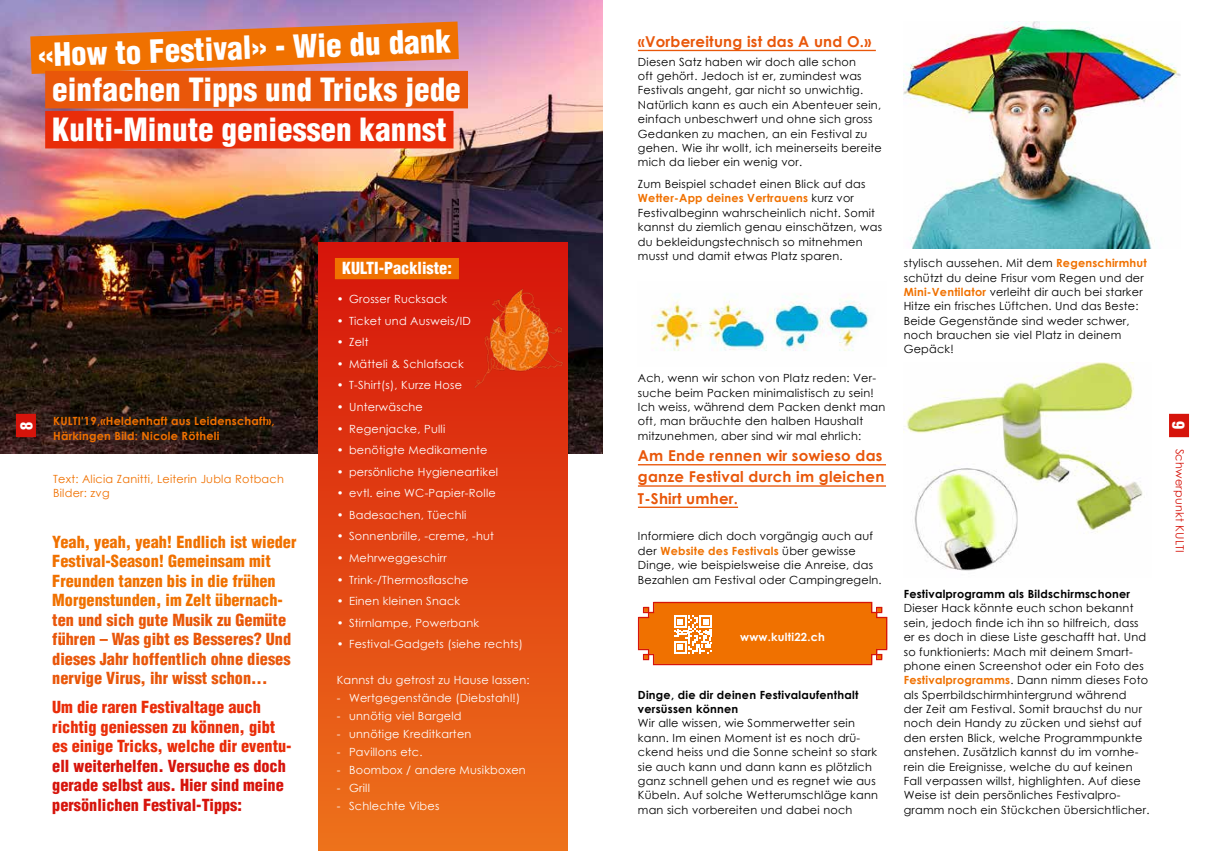
<style>
.page{position:relative;width:1205px;height:851px;background:#fff}
.page>*{position:absolute;margin:0;border:0;box-sizing:border-box;transform-origin:0 0}
.t1{font:900 condensed 31.25px/40px "Helvetica LT Std";color:#fff}
.t2{font:900 condensed 16.25px/19.5px "Helvetica LT Std";color:#f07100}
.t3{font:900 condensed 16.25px/19.5px "Helvetica LT Std";color:#e9570a}
.t4{font:900 condensed 16.25px/19.5px "Helvetica LT Std";color:#e92d09}
.t5{font:900 condensed 16.25px/19.5px "Helvetica LT Std";color:#d6140b}
.t6{font:900 condensed 16.25px "Helvetica LT Std";color:#fff}
.t7{font:700 15px/21.2px "Century Gothic";letter-spacing:.015em;color:#e9570a}
.t8{font:11.25px/14.4px "Century Gothic";letter-spacing:.02em;color:#000}
.t9{font:11.25px "Century Gothic";letter-spacing:.02em;color:#fff}
.t10{font:700 11.25px/14.4px "Century Gothic";letter-spacing:.02em;color:#000}
.t11{font:700 11.25px/14.4px "Century Gothic";letter-spacing:.02em;color:#f07100}
.t12{font:11.25px/14.4px "Century Gothic";letter-spacing:.02em;color:#f07100}
.t13{font:11.25px "Century Gothic";letter-spacing:.02em;color:#d6140b}
.t14{font:700 11.25px "Century Gothic";letter-spacing:.02em;color:#fff}
.s1{font-weight:700;color:#f07100}
.s2{font-family:"Helvetica LT Std";font-weight:900;font-stretch:condensed;font-size:16.25px;color:#fff}
</style>
<div class="page">
<hr style="left:638px;top:50px;width:238px;height:1px;background:#e9570a">
<hr style="left:638px;top:464px;width:248px;height:1px;background:#e9570a">
<hr style="left:638px;top:485px;width:248px;height:1px;background:#e9570a">
<hr style="left:638px;top:506px;width:100px;height:2px;background:#e9570a">
<img style="left:0;top:0;width:602px;height:454px">
<svg style="left:0;top:1px;width:497px;height:93px;background:#cd826c"></svg>
<div style="left:45px;top:71px;width:423px;height:37px;background:#e9570a"></div>
<div style="left:45px;top:111px;width:408px;height:37px;background:#e92d09"></div>
<img style="left:904px;top:21px;width:276px;height:227px">
<img style="left:906px;top:362px;width:237px;height:209px">
<svg style="left:637px;top:601px;width:251px;height:64px;background:#f07b1c"></svg>
<img style="left:651px;top:296px;width:218px;height:55px">
<div style="left:319px;top:243px;width:248px;height:607px;background:linear-gradient(to bottom,#d6140b,#ee721b)"></div>
<div style="left:335px;top:258px;width:124px;height:21px;background:#f07100"></div>
<img style="left:468px;top:284px;width:96px;height:107px">
<div style="left:1169px;top:414px;width:20px;height:23px;background:#d6140b"></div>
<div style="left:16px;top:414px;width:20px;height:23px;background:#d6140b"></div>
<h1 class="t1" style="left:37px;top:35px;width:415px;rotate:-2deg">«How to Festival» - Wie du dank</h1>
<h1 class="t1" style="left:52px;top:70px;width:410px">einfachen Tipps und Tricks jede<br>Kulti-Minute geniessen kannst</h1>
<h2 class="t6" style="left:16px;top:429px;width:10px;rotate:-90deg">8</h2>
<p class="t11" style="left:53px;top:413px;width:223px">KULTI'19,«Heldenhaft aus Leidenschaft»,<br>Härkingen Bild: Nicole Rötheli</p>
<p class="t12" style="left:53px;top:471px;width:232px">Text: Alicia Zanitti, Leiterin Jubla Rotbach<br>Bilder: zvg</p>
<h2 class="t2" style="left:52px;top:531px;width:246px">Yeah, yeah, yeah! Endlich ist wieder Festival-Season! Gemeinsam mit Freunden tanzen bis in die frühen Morgenstunden, im Zelt übernach-</h2>
<h2 class="t3" style="left:52px;top:609px;width:240px">ten und sich gute Musik zu Gemüte führen – Was gibt es Besseres? Und dieses Jahr hoffentlich ohne dieses nervige Virus, ihr wisst schon...</h2>
<h2 class="t4" style="left:52px;top:697px;width:241px">Um die raren Festivaltage auch richtig geniessen zu können, gibt es einige Tricks, welche dir eventu-</h2>
<h2 class="t5" style="left:52px;top:755px;width:235px">ell weiterhelfen. Versuche es doch gerade selbst aus. Hier sind meine persönlichen Festival-Tipps:</h2>
<h2 class="t6" style="left:342px;top:257px;width:111px">KULTI-Packliste:</h2>
<p class="t9" style="left:337px;top:291px;width:112px">• Grosser Rucksack</p>
<p class="t9" style="left:337px;top:313px;width:136px">• Ticket und Ausweis/ID</p>
<p class="t9" style="left:337px;top:334px;width:33px">• Zelt</p>
<p class="t9" style="left:337px;top:356px;width:129px">• Mätteli &amp; Schlafsack</p>
<p class="t9" style="left:337px;top:377px;width:127px">• T-Shirt(s), Kurze Hose</p>
<p class="t9" style="left:337px;top:399px;width:88px">• Unterwäsche</p>
<p class="t9" style="left:337px;top:420px;width:110px">• Regenjacke, Pulli</p>
<p class="t9" style="left:337px;top:442px;width:152px">• benötigte Medikamente</p>
<p class="t9" style="left:337px;top:463px;width:163px">• persönliche Hygieneartikel</p>
<p class="t9" style="left:337px;top:485px;width:161px">• evtl. eine WC-Papier-Rolle</p>
<p class="t9" style="left:337px;top:507px;width:131px">• Badesachen, Tüechli</p>
<p class="t9" style="left:337px;top:528px;width:159px">• Sonnenbrille, -creme, -hut</p>
<p class="t9" style="left:337px;top:550px;width:112px">• Mehrweggeschirr</p>
<p class="t9" style="left:337px;top:571px;width:133px">• Trink-/Thermosflasche</p>
<p class="t9" style="left:337px;top:593px;width:125px">• Einen kleinen Snack</p>
<p class="t9" style="left:337px;top:614px;width:144px">• Stirnlampe, Powerbank</p>
<p class="t9" style="left:337px;top:636px;width:188px">• Festival-Gadgets (siehe rechts)</p>
<p class="t9" style="left:337px;top:672px;width:194px">Kannst du getrost zu Hause lassen:</p>
<p class="t9" style="left:337px;top:690px;width:185px">- Wertgegenstände (Diebstahl!)</p>
<p class="t9" style="left:337px;top:708px;width:126px">- unnötig viel Bargeld</p>
<p class="t9" style="left:337px;top:726px;width:136px">- unnötige Kreditkarten</p>
<p class="t9" style="left:337px;top:744px;width:87px">- Pavillons etc.</p>
<p class="t9" style="left:337px;top:762px;width:191px">- Boombox / andere Musikboxen</p>
<p class="t9" style="left:337px;top:779px;width:35px">- Grill</p>
<p class="t9" style="left:337px;top:797px;width:104px">- Schlechte Vibes</p>
<h3 class="t7" style="left:638px;top:30px;width:235px">«Vorbereitung ist das A und O.»</h3>
<p class="t8" style="left:638px;top:54px;width:245px">Diesen Satz haben wir doch alle schon<br>oft gehört. Jedoch ist er, zumindest was Festivals angeht, gar nicht so unwichtig.<br>Natürlich kann es auch ein Abenteuer sein, einfach unbeschwert und ohne sich gross Gedanken zu machen, an ein Festival zu gehen. Wie ihr wollt, ich meinerseits bereite mich da lieber ein wenig vor.</p>
<p class="t8" style="left:638px;top:176px;width:246px">Zum Beispiel schadet einen Blick auf das <span class="s1">Wetter-App deines Vertrauens</span> kurz vor Festivalbeginn wahrscheinlich nicht. Somit kannst du ziemlich genau einschätzen, was du bekleidungstechnisch so mitnehmen musst und damit etwas Platz sparen.</p>
<p class="t8" style="left:638px;top:371px;width:249px">Ach, wenn wir schon von Platz reden: Ver&shy;suche beim Packen minimalistisch zu sein!<br>Ich weiss, während dem Packen denkt man oft, man bräuchte den halben Haushalt mitzunehmen, aber sind wir mal ehrlich:</p>
<h3 class="t7" style="left:638px;top:444px;width:248px">Am Ende rennen wir sowieso das ganze Festival durch im gleichen<br>T-Shirt umher.</h3>
<p class="t8" style="left:638px;top:529px;width:245px">Informiere dich doch vorgängig auch auf der <span class="s1">Website des Festivals</span> über gewisse Dinge, wie beispielsweise die Anreise, das Bezahlen am Festival oder Campingregeln.</p>
<p class="t14" style="left:740px;top:628px;width:86px">www.kulti22.ch</p>
<p class="t10" style="left:638px;top:686px;width:222px">Dinge, die dir deinen Festivalaufenthalt versüssen können</p>
<p class="t8" style="left:638px;top:716px;width:242px">Wir alle wissen, wie Sommerwetter sein kann. Im einen Moment ist es noch drü&shy;ckend heiss und die Sonne scheint so stark sie auch kann und dann kann es plötzlich ganz schnell gehen und es regnet wie aus Kübeln. Auf solche Wetterumschläge kann man sich vorbereiten und dabei noch</p>
<p class="t8" style="left:904px;top:256px;width:245px">stylisch aussehen. Mit dem <span class="s1">Regenschirmhut </span>schützt du deine Frisur vom Regen und der <span class="s1">Mini-Ventilator</span> verleiht dir auch bei starker Hitze ein frisches Lüftchen. Und das Beste:<br>Beide Gegenstände sind weder schwer, noch brauchen sie viel Platz in deinem Gepäck!</p>
<p class="t10" style="left:904px;top:586px;width:228px">Festivalprogramm als Bildschirmschoner</p>
<p class="t8" style="left:904px;top:601px;width:247px">Dieser Hack könnte euch schon bekannt sein, jedoch finde ich ihn so hilfreich, dass er es doch in diese Liste geschafft hat. Und so funktionierts: Mach mit deinem Smart&shy;phone einen Screenshot oder ein Foto des <span class="s1">Festivalprogramms</span>. Dann nimm dieses Foto als Sperrbildschirmhintergrund während<br>der Zeit am Festival. Somit brauchst du nur noch dein Handy zu zücken und siehst auf den ersten Blick, welche Programmpunkte anstehen. Zusätzlich kannst du im vornhe&shy;rein die Ereignisse, welche du auf keinen Fall verpassen willst, highlighten. Auf diese Weise ist dein persönliches Festivalpro&shy;gramm noch ein Stückchen übersichtlicher.</p>
<p class="t13" style="left:1187px;top:421px;width:132px;rotate:90deg"><span class="s2">9</span> Schwerpunkt KULTI</p>
</div>
